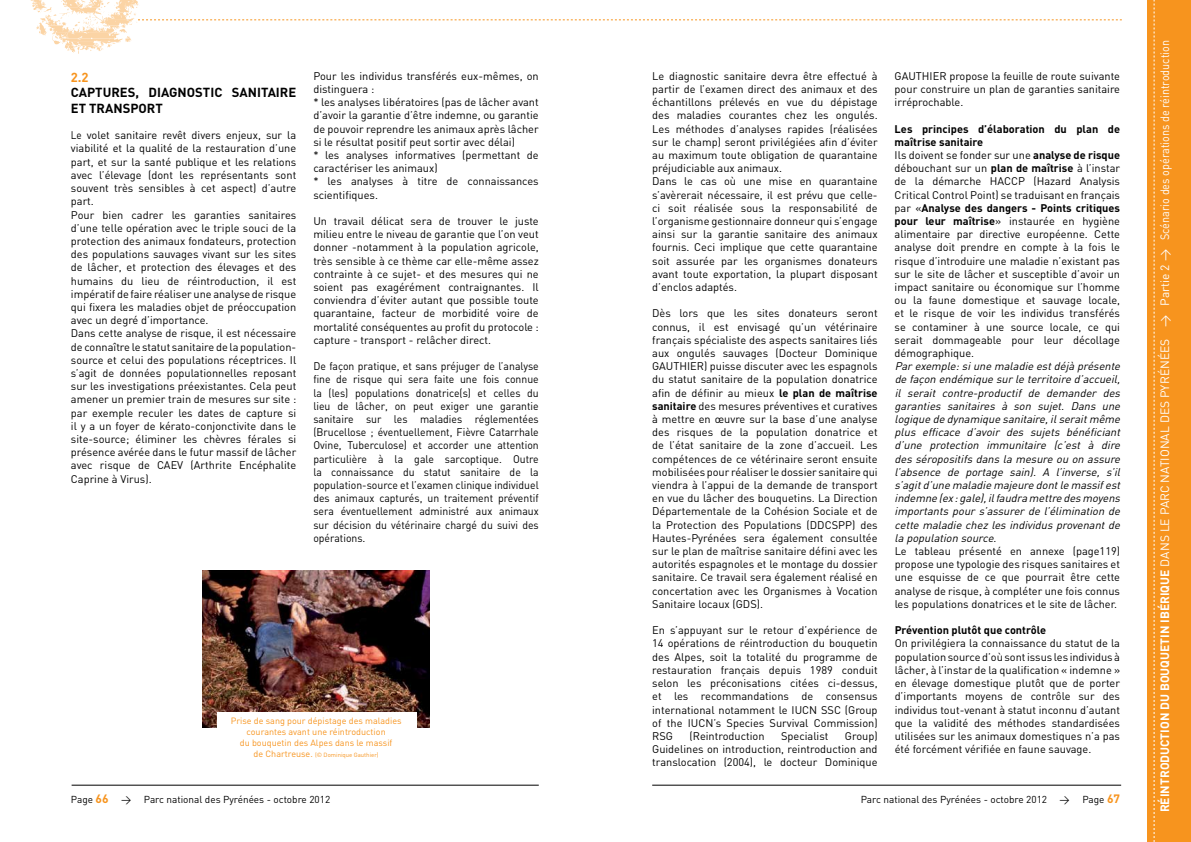
<style>
.page{position:relative;width:1191px;height:842px;background:#fff}
.page>*{position:absolute;margin:0;border:0;box-sizing:border-box;transform-origin:0 0}
.t1{font:700 13px/15.6px "DIN";letter-spacing:.105em;color:#000}
.t2{font:700 13px "DIN";color:#f7941e}
.t3{font:12px "DIN";color:#fff}
.t4{font:11px/13.2px "DIN";color:#000;text-align:justify}
.t5{font:11px/13.2px "DIN";color:#000;scale:.9 1}
.t6{font:italic 11px/13.2px "DIN";color:#000}
.t7{font:11px/13.2px "DIN";color:#000;text-align:justify;scale:.95 1}
.t8{font:700 11px/13.2px "DIN";color:#000}
.t9{font:10px "DIN";color:#000}
.t10{font:9px/10.8px "DIN";color:#f7941e;text-align:center}
.t11{font:6px "DIN";color:#f7941e}
.s1{font-size:9px}
.s2{font-weight:700}
.s3{font-weight:400}
.s4{font-style:normal}
.s5{font-weight:700;font-size:12px;color:#f7941e}
</style>
<div class="page">
<svg style="left:30px;top:0;width:1092px;height:54px"></svg>
<hr style="left:72px;top:785px;width:467px;height:1px;background:#000">
<div style="left:1148px;top:0;width:43px;height:842px;background:#f7941e"></div>
<svg style="left:1153px;top:0;width:1px;height:842px"></svg>
<hr style="left:652px;top:785px;width:469px;height:1px;background:#000">
<img style="left:202px;top:570px;width:227px;height:157px">
<div style="left:217px;top:712px;width:199px;height:31px;background:#fff"></div>
<p class="t2" style="left:71px;top:68px;width:19px">2.2</p>
<p class="t1" style="left:71px;top:84px;width:9px">Cap</p>
<p class="t1" style="left:71px;top:84px;width:227px;text-indent:24px">tures, diagnostic sanitaire et transporT</p>
<p class="t5" style="left:71px;top:128px;width:252px">Le volet sanitaire revêt divers enjeux, sur la viabilité et la qualité de la restauration d’une part, et sur la santé publique et les relations avec l’élevage (dont les représentants sont souvent très sensibles à cet aspect) d’autre part.<br>Pour bien cadrer les garanties sanitaires d’une telle opération avec le triple souci de la protection des animaux fondateurs, protection des populations sauvages vivant sur les sites de lâcher, et protection des élevages et des humains du lieu de réintroduction, il est impératif de faire réaliser une analyse de risque qui fixera les maladies objet de préoccupation avec un degré d’importance.<br>Dans cette analyse de risque, il est nécessaire de connaître le statut sanitaire de la population&shy;source et celui des populations réceptrices. I l s’agit de données populationnelles reposant sur les investigations préexistantes. Cela peut amener un premier train de mesures sur site : par exemple reculer les dates de capture si il y a un foyer de kérato-conjonctivite dans le site-source; éliminer les chèvres férales si présence avérée dans le futur massif de lâcher avec risque de CAE</p>
<p class="t4" style="left:177px;top:458px;width:120px">V (Arthrite Encéphalite</p>
<p class="t4" style="left:71px;top:472px;width:82px">Caprine à Virus).</p>
<p class="t4" style="left:313px;top:69px;width:227px;text-align:left">Pour les individus transférés eux-mêmes, on distinguera :<br>* les analyses libératoires (pas de lâcher avant d’avoir la garantie d’être indemne, ou garantie de pouvoir reprendre les animaux après lâcher si le résultat positif peut sortir avec délai)<br>* les analyses informatives (permettant de caractériser les animaux)<br>* les analyses à titre de connaissances scientifiques.</p>
<p class="t4" style="left:313px;top:214px;width:227px">U n travail délicat sera de trouver le juste milieu entre le niveau de garantie que l’on veut donner -notamment à la population agricole, très sensible à ce thème car elle-même assez contrainte à ce sujet- et des mesures qui ne soient pas exagérément contraignantes. I l conviendra d’éviter autant que possible toute quarantaine, facteur de morbidité voire de mortalité conséquentes au profit du protocole : capture - transport - relâcher direct.</p>
<p class="t7" style="left:313px;top:359px;width:239px">De façon pratique, et sans préjuger de l’analyse fine de risque qui sera faite une fois connue la (les) populations donatrice(s) et celles du lieu de lâcher, on peut exiger une garantie sanitaire sur les maladies réglementées (Brucellose ; éventuellement, Fièvre Catarrhale Ovine, Tuberculose) et accorder une attention particulière à la gale sarcoptique. Outre la connaissance du statut sanitaire de la population-source et l’examen clinique individuel des animaux capturés, un traitement préventif sera éventuellement administré aux animaux sur décision du vétérinaire chargé du suivi des opérations.</p>
<p class="t10" style="left:231px;top:715px;width:172px">Prise de sang pour dépistage des maladies courantes avant une réintroduction<br>du bouquetin des Alpes dans le massif</p>
<p class="t11" style="left:254px;top:751px;width:127px"><span class="s1">de Chartreuse.</span> (© Dominique Gauthier)</p>
<p class="t4" style="left:652px;top:69px;width:227px;text-align:left">Le diagnostic sanitaire devra être effectué à partir de l’examen direct des animaux et des échantillons prélevés en vue du dépistage des maladies courantes chez les ongulés.<br>Les méthodes d’analyses rapides (réalisées sur le champ) seront privilégiées afin d’éviter au maximum toute obligation de quarantaine préjudiciable aux animaux.<br>Dans le cas où une mise en quarantaine s’avèrerait nécessaire, il est prévu que celle&shy;ci soit réalisée sous la responsabilité de l’organisme gestionnaire donneur qui s’engage ainsi sur la garantie sanitaire des animaux fournis. Ceci implique que cette quarantaine soit assurée par les organismes donateurs avant toute exportation, la plupart disposant d’enclos adaptés.</p>
<p class="t4" style="left:652px;top:307px;width:227px">Dès lors que les sites donateurs seront connus, il est envisagé qu’un vétérinaire français spécialiste des aspects sanitaires liés aux ongulés sauvages (Docteur Dominique GAUTHIER) puisse discuter avec les espagnols du statut sanitaire de la population donatrice afin de définir au mieux <span class="s2">le plan de maîtrise sanitaire</span> des mesures préventives et curatives à mettre en œuvre sur la base d’une analyse des risques de la population donatrice et de l’état sanitaire de la zone d’accueil. Les compétences de ce vétérinaire seront ensuite mobilisées pour réaliser le dossier sanitaire qui viendra à l’appui de la demande de transport en vue du lâcher des bouquetins. La Direction Départementale de la Cohésion Sociale et de la Protection des Populations (DDCS</p>
<p class="t4" style="left:652px;top:518px;width:227px;text-indent:186px">PP) des Hautes-Pyrénées sera également consultée sur le plan de maîtrise sanitaire défini avec les autorités espagnoles et le montage du dossier sanitaire. Ce travail sera également réalisé en concertation avec les Organismes à Vocation Sanitaire locaux (GDS).</p>
<p class="t4" style="left:652px;top:623px;width:227px">En s’appuyant sur le retour d’expérience de 14 opérations de réintroduction du bouquetin des Alpes, soit la totalité du programme de restauration français depuis 1989 conduit selon les préconisations citées ci-dessus, et les recommandations de consensus international notamment le IUCN</p>
<p class="t4" style="left:821px;top:703px;width:8px">SSC</p>
<p class="t4" style="left:845px;top:703px;width:34px">(Group</p>
<p class="t4" style="left:652px;top:716px;width:43px">of the IUCN</p>
<p class="t4" style="left:713px;top:716px;width:166px">’s Species Survival Commission)</p>
<p class="t4" style="left:652px;top:729px;width:22px">RS G</p>
<p class="t4" style="left:689px;top:729px;width:77px">(Reintroduction</p>
<p class="t4" style="left:781px;top:729px;width:49px">Specialist</p>
<p class="t4" style="left:652px;top:729px;width:227px;text-indent:193px">Group)<br>Guidelines on introduction, reintroduction and translocation (2004), le docteur Dominique</p>
<p class="t4" style="left:894px;top:69px;width:42px">GAUTHIER</p>
<p class="t4" style="left:894px;top:69px;width:227px;text-indent:55px">propose la feuille de route suivante pour construire un plan de garanties sanitaire irréprochable.</p>
<p class="t8" style="left:894px;top:122px;width:227px">Les principes d’élaboration du plan de maîtrise sanitaire<br><span class="s3">I ls doivent se fonder sur une</span> analyse de risque <span class="s3">débouchant sur un</span> plan de maîtrise <span class="s3">à l’instar de la démarche HACC</span></p>
<p class="t4" style="left:894px;top:175px;width:227px;text-indent:123px">P (Hazard Analysis Critical Control Point) se traduisant en français par «<span class="s2">Analyse des dangers - Points critiques pour leur maîtrise</span>» instaurée en hygiène alimentaire par directive européenne. Cette analyse doit prendre en compte à la fois le risque d’introduire une maladie n’existant pas sur le site de lâcher et susceptible d’avoir un impact sanitaire ou économique sur l’homme ou la faune domestique et sauvage locale, et le risque de voir les individus transférés se contaminer à une source locale, ce qui serait dommageable pour leur décollage démographique.</p>
<p class="t6" style="left:894px;top:359px;width:230px">Parexemple:siune maladie estdéjà présente de façon endémique surle territoire d’accueil, il serait contre-productif de demander des garanties sanitaires à son sujet. Dans une logique de dynamique sanitaire,ilseraitmême plus efficace d’avoir des sujets bénéficiant d’une protection immunitaire (c’est à dire des séropositifs dans la mesure ou on assure l’absence de portage sain). A l’inverse, s’il s’agitd’une maladie majeure dontle massifest indemne (ex:gale),ilfaudra mettre des moyens importants pour s’assurer de l’élimination de cette maladie chez les individus provenant de la population source<span class="s4">.<br>Le tableau présenté en annexe (page119) propose une typologie des risques sanitaires et une esquisse de ce que pourrait être cette analyse de risque, à compléter une fois connus les populations donatrices et le site de lâcher.</span></p>
<p class="t8" style="left:894px;top:623px;width:153px">Prévention plutôt que contrôle</p>
<p class="t4" style="left:894px;top:637px;width:227px">On privilégiera la connaissance du statut de la population source d’où sont issus les individus à lâcher, à l’instar de la qualification « indemne » en élevage domestique plutôt que de porter d’importants moyens de contrôle sur des individus tout-venant à statut inconnu d’autant que la validité des méthodes standardisées utilisées sur les animaux domestiques n’a pas été forcément vérifiée en faune sauvage.</p>
<p class="t9" style="left:71px;top:793px;width:261px">Page <span class="s5">66</span> &gt; Parc national des Pyrénées - octobre 2012</p>
<p class="t9" style="left:860px;top:793px;width:261px">Parc national des Pyrénées - octobre 2012 &gt; Page <span class="s5">67</span></p>
<p class="t3" style="left:1157px;top:812px;width:774px;rotate:-90deg"><span class="s2">Réintroduction du bouquetin ibérique</span> dans le Parc national des Pyrénées &gt; Partie 2 &gt; Scénario des opérations de réintroduction</p>
</div>
